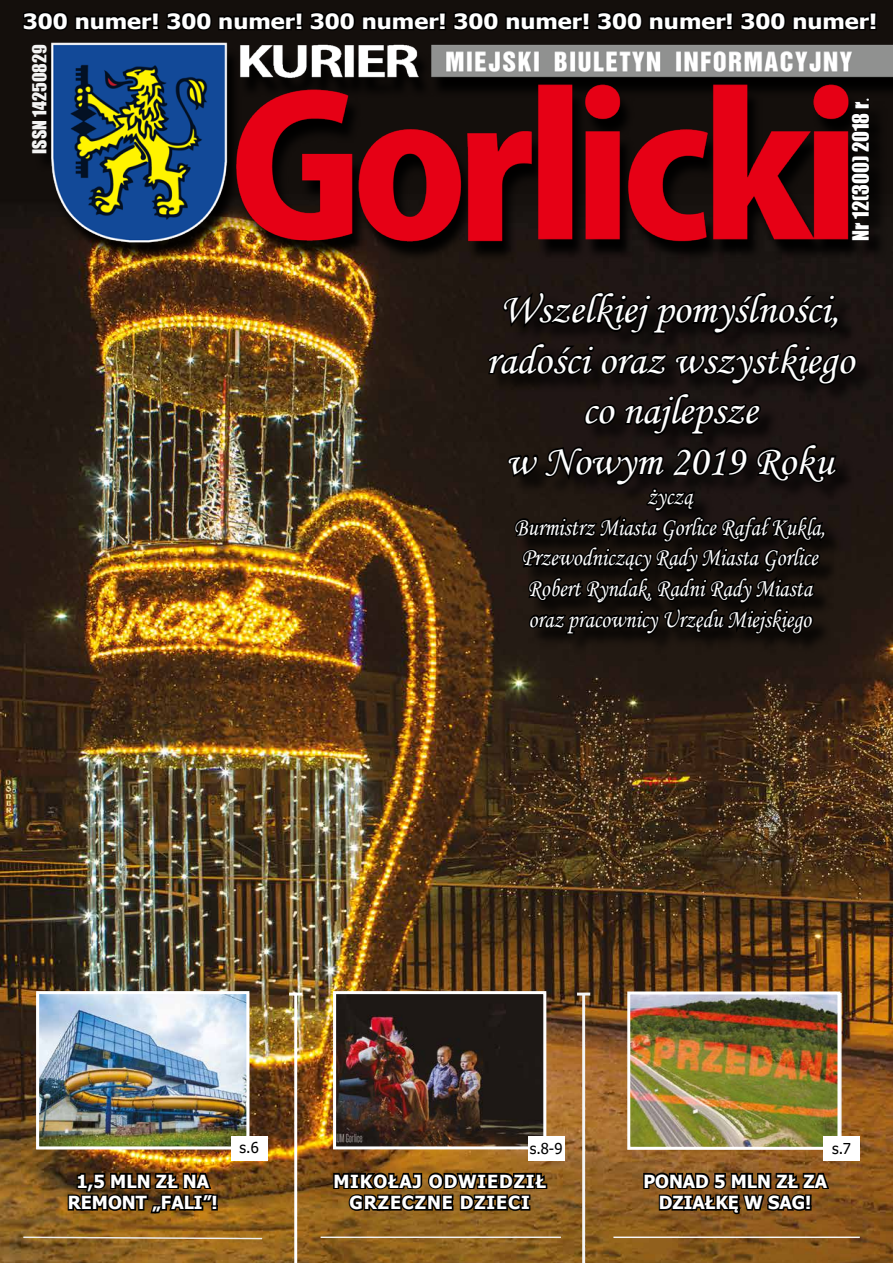
<style>
.page{position:relative;width:893px;height:1263px;background:#fff}
.page>*{position:absolute;margin:0;border:0;box-sizing:border-box;transform-origin:0 0}
.t1{font:42px/50.4px "Monotype Corsiva";color:#fff;text-align:center}
.t2{font:25.5px/30.6px "Monotype Corsiva";color:#fff;text-align:center;scale:.87 1}
.t3{font:700 21px "Tahoma";color:#fff;scale:1.12 1}
.t4{font:20.7px "Impact";color:#fff}
.t5{font:700 18px/21.6px "Tahoma";color:#fff;text-align:center}
.t6{font:700 18px/21.6px "Tahoma";letter-spacing:.05em;color:#fff;text-align:center}
.t7{font:17.7px "Impact";color:#f4f4f4}
.t8{font:15px "Tahoma";color:#000}
.s1{font-family:"Minion Pro"}
</style>
<div class="page">
<img style="left:0;top:268px;width:893px;height:995px">
<hr style="left:294px;top:994px;width:3px;height:269px;background:#fff">
<svg style="left:289px;top:992px;width:13px;height:3px"></svg>
<hr style="left:582px;top:994px;width:3px;height:269px;background:#f4f4f4">
<svg style="left:577px;top:992px;width:13px;height:3px"></svg>
<svg style="left:22px;top:1236px;width:242px;height:4px"></svg>
<hr style="left:321px;top:1236px;width:240px;height:2px;background:#f2f2f2">
<hr style="left:613px;top:1236px;width:247px;height:2px;background:#f8f8f8">
<svg style="left:332px;top:1164px;width:217px;height:51px"></svg>
<img style="left:66px;top:1164px;width:152px;height:51px">
<svg style="left:642px;top:1164px;width:189px;height:54px"></svg>
<img style="left:631px;top:995px;width:205px;height:151px">
<div style="left:627px;top:991px;width:213px;height:159px;border:3px solid #fff"></div>
<div style="left:823px;top:1137px;width:37px;height:24px;background:#fff"></div>
<img style="left:40px;top:995px;width:205px;height:150px">
<div style="left:36px;top:991px;width:213px;height:158px;border:3px solid #fff"></div>
<div style="left:231px;top:1137px;width:36px;height:24px;background:#fff"></div>
<svg style="left:0;top:0;width:893px;height:268px;fill:#140f0c"></svg>
<img style="left:337px;top:995px;width:205px;height:150px">
<div style="left:333px;top:991px;width:213px;height:158px;border:3px solid #fff"></div>
<div style="left:528px;top:1137px;width:36px;height:24px;background:#fff"></div>
<div style="left:50px;top:48px;width:843px;height:215px;background:#000;opacity:.95"></div>
<img style="left:0;top:11px;width:893px;height:240px">
<div style="left:855px;top:101px;width:32px;height:158px;background:#0f0c09"></div>
<svg style="left:851px;top:98px;width:19px;height:143px"></svg>
<svg style="left:485px;top:288px;width:401px;height:384px"></svg>
<svg style="left:21px;top:9px;width:857px;height:24px"></svg>
<p class="t3" style="left:23px;top:6px;width:764px">300 numer! 300 numer! 300 numer! 300 numer! 300 numer! 300 numer!</p>
<p class="t7" style="left:26px;top:154px;width:111px;rotate:-90deg">ISSN 14250829</p>
<p class="t4" style="left:845px;top:241px;width:145px;rotate:-90deg">Nr 12(300) 2018 r<span class="s1">.</span></p>
<h1 class="t1" style="left:486px;top:284px;width:369px">Wszelkiej pomyślności, radości oraz wszystkiego co najlepsze<br>w Nowym 2019 Roku</h1>
<p class="t2" style="left:514px;top:481px;width:359px">życzą<br>Burmistrz Miasta Gorlice Rafał Kukla,<br>Przewodniczący Rady Miasta Gorlice<br>Robert Ryndak, Radni Rady Miasta oraz pracownicy Urzędu Miejskiego</p>
<p class="t8" style="left:240px;top:1137px;width:21px">s.6</p>
<p class="t8" style="left:530px;top:1138px;width:34px">s.8-9</p>
<p class="t8" style="left:832px;top:1138px;width:20px">s.7</p>
<p class="t5" style="left:68px;top:1171px;width:151px">1,5 MLN ZŁ NA<br>REMONT „FALI”!</p>
<p class="t5" style="left:643px;top:1171px;width:185px">PONAD 5 MLN ZŁ ZA<br>DZIAŁKĘ W SAG!</p>
<p class="t6" style="left:333px;top:1171px;width:214px">MIKOŁAJ ODWIEDZIŁ<br>GRZECZNE DZIECI</p>
</div>
